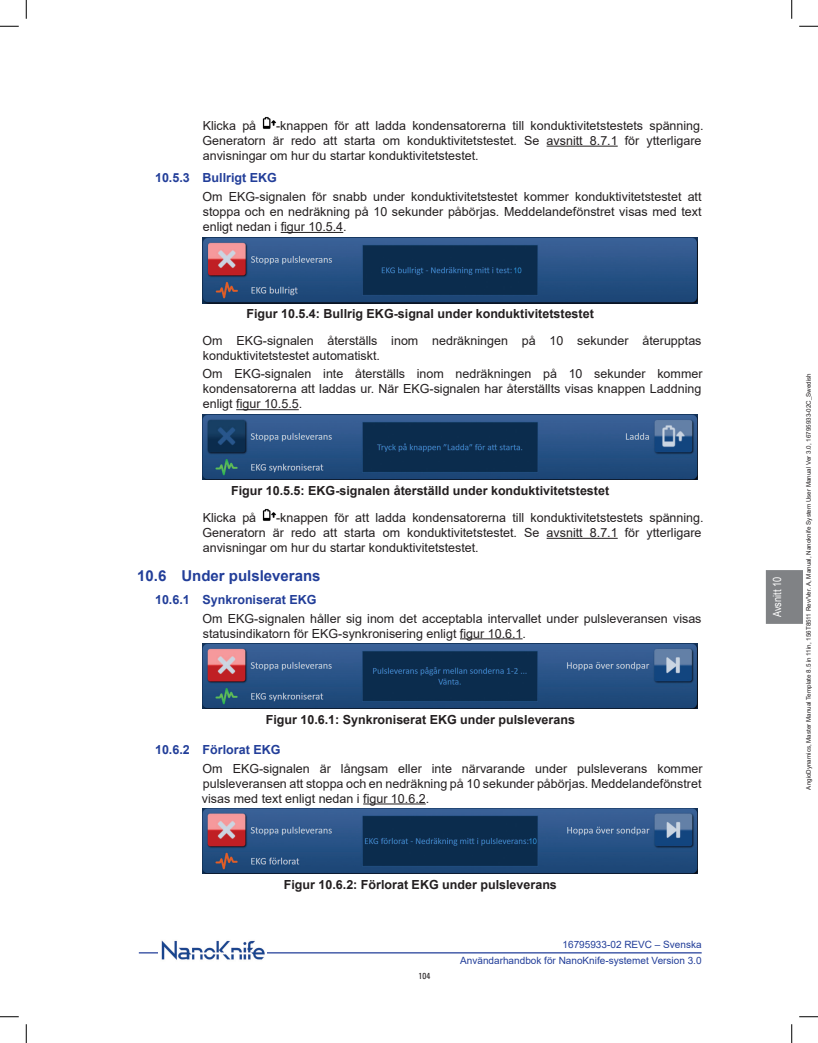
<style>
.page{position:relative;width:818px;height:1043px;background:#fff}
.page>*{position:absolute;margin:0;border:0;box-sizing:border-box;transform-origin:0 0}
.un_subhead{font:700 15px "Arial";color:#223e99}
.un_body_indent2{font:12.5px/15px "Arial";color:#231f20}
.un_figure_title{font:700 12.5px "Arial";color:#231f20}
.un_subhead_2{font:700 12.5px "Arial";color:#223e99}
.t1{font:11.25px "Arial Narrow";color:#fff}
.t2{font:10px/16.1px "Arial";color:#223e99;text-align:right}
.t3{font:condensed 8.75px "Univers LT Std";color:#231f20}
.t4{font:6.25px "Arial";color:#231f20}
</style>
<div class="page">
<div style="left:765px;top:570px;width:37px;height:54px;background:#808285"></div>
<hr style="left:139px;top:952px;width:562px;height:1px;background:#223e99">
<img style="left:159px;top:940px;width:108px;height:20px">
<hr style="left:546px;top:146px;width:71px;height:1px;background:#231f20">
<hr style="left:281px;top:232px;width:62px;height:1px;background:#231f20">
<hr style="left:236px;top:409px;width:63px;height:1px;background:#231f20">
<hr style="left:546px;top:538px;width:71px;height:1px;background:#231f20">
<hr style="left:460px;top:638px;width:62px;height:1px;background:#231f20">
<hr style="left:363px;top:803px;width:63px;height:1px;background:#231f20">
<img style="left:262px;top:116px;width:14px;height:13px">
<img style="left:203px;top:237px;width:494px;height:66px">
<img style="left:202px;top:414px;width:495px;height:65px">
<img style="left:262px;top:508px;width:14px;height:13px">
<img style="left:202px;top:643px;width:495px;height:66px">
<img style="left:202px;top:809px;width:495px;height:64px">
<svg style="left:0;top:25px;width:19px;height:2px"></svg>
<svg style="left:799px;top:25px;width:19px;height:2px"></svg>
<svg style="left:0;top:1016px;width:19px;height:1px"></svg>
<svg style="left:799px;top:1016px;width:19px;height:1px"></svg>
<svg style="left:25px;top:0;width:2px;height:19px"></svg>
<svg style="left:25px;top:1024px;width:2px;height:18px"></svg>
<svg style="left:791px;top:0;width:1px;height:19px"></svg>
<svg style="left:791px;top:1024px;width:1px;height:18px"></svg>
<p class="un_body_indent2" style="left:203px;top:118px;width:55px">Klicka på</p>
<p class="un_body_indent2" style="left:202px;top:118px;width:502px;text-indent:74px">-knappen för att ladda kondensatorerna till konduktivitetstestets spänning.<br>Generatorn är redo att starta om konduktivitetstestet. Se avsnitt 8.7.1 för ytterligare anvisningar om hur du startar konduktivitetstestet.</p>
<p class="un_subhead_2" style="left:155px;top:169px;width:123px">10.5.3 Bullrigt EKG</p>
<p class="un_body_indent2" style="left:202px;top:189px;width:500px;text-align:justify">Om EKG-signalen för snabb under konduktivitetstestet kommer konduktivitetstestet att stoppa och en nedräkning på 10 sekunder påbörjas. Meddelandefönstret visas med text enligt nedan i figur 10.5.4.</p>
<p class="un_figure_title" style="left:246px;top:305px;width:349px">Figur 10.5.4: Bullrig EKG-signal under konduktivitetstestet</p>
<p class="un_body_indent2" style="left:202px;top:332px;width:500px">Om EKG-signalen återställs inom nedräkningen på 10 sekunder återupptas konduktivitetstestet automatiskt.</p>
<p class="un_body_indent2" style="left:202px;top:366px;width:501px;text-align:justify">Om EKG-signalen inte återställs inom nedräkningen på 10 sekunder kommer kondensatorerna att laddas ur. När EKG-signalen har återställts visas knappen Laddning enligt figur 10.5.5.</p>
<p class="un_figure_title" style="left:231px;top:481px;width:379px">Figur 10.5.5: EKG-signalen återställd under konduktivitetstestet</p>
<p class="un_body_indent2" style="left:203px;top:510px;width:55px">Klicka på</p>
<p class="un_body_indent2" style="left:202px;top:510px;width:502px;text-indent:74px">-knappen för att ladda kondensatorerna till konduktivitetstestets spänning.<br>Generatorn är redo att starta om konduktivitetstestet. Se avsnitt 8.7.1 för ytterligare anvisningar om hur du startar konduktivitetstestet.</p>
<p class="un_subhead" style="left:137px;top:565px;width:185px">10.6 Under pulsleverans</p>
<p class="un_subhead_2" style="left:155px;top:590px;width:163px">10.6.1 Synkroniserat EKG</p>
<p class="un_body_indent2" style="left:202px;top:610px;width:500px">Om EKG-signalen håller sig inom det acceptabla intervallet under pulsleveransen visas statusindikatorn för EKG-synkronisering enligt figur 10.6.1.</p>
<p class="un_figure_title" style="left:266px;top:710px;width:311px">Figur 10.6.1: Synkroniserat EKG under pulsleverans</p>
<p class="un_subhead_2" style="left:155px;top:740px;width:127px">10.6.2 Förlorat EKG</p>
<p class="un_body_indent2" style="left:202px;top:760px;width:502px;text-align:justify">Om EKG-signalen är långsam eller inte närvarande under pulsleverans kommer pulsleveransen att stoppa och en nedräkning på 10 sekunder påbörjas. Meddelandefönstret visas med text enligt nedan i figur 10.6.2.</p>
<p class="un_figure_title" style="left:284px;top:875px;width:274px">Figur 10.6.2: Förlorat EKG under pulsleverans</p>
<p class="t3" style="left:418px;top:970px;width:13px">104</p>
<p class="t2" style="left:460px;top:936px;width:243px">16795933-02 REVC – Svenska<br>Användarhandbok för NanoKnife-systemet Version 3.0</p>
<p class="t1" style="left:769px;top:617px;width:42px;rotate:-90deg">Avsnitt 10</p>
<p class="t4" style="left:804px;top:789px;width:418px;rotate:-90deg">AngioDynamics, Master Manual Template 8.5 in 11in, 156T8511 Rev/Ver. A, Manual, Nanoknife System User Manual Ver 3.0, 16795933-02C_Swedish</p>
</div>
